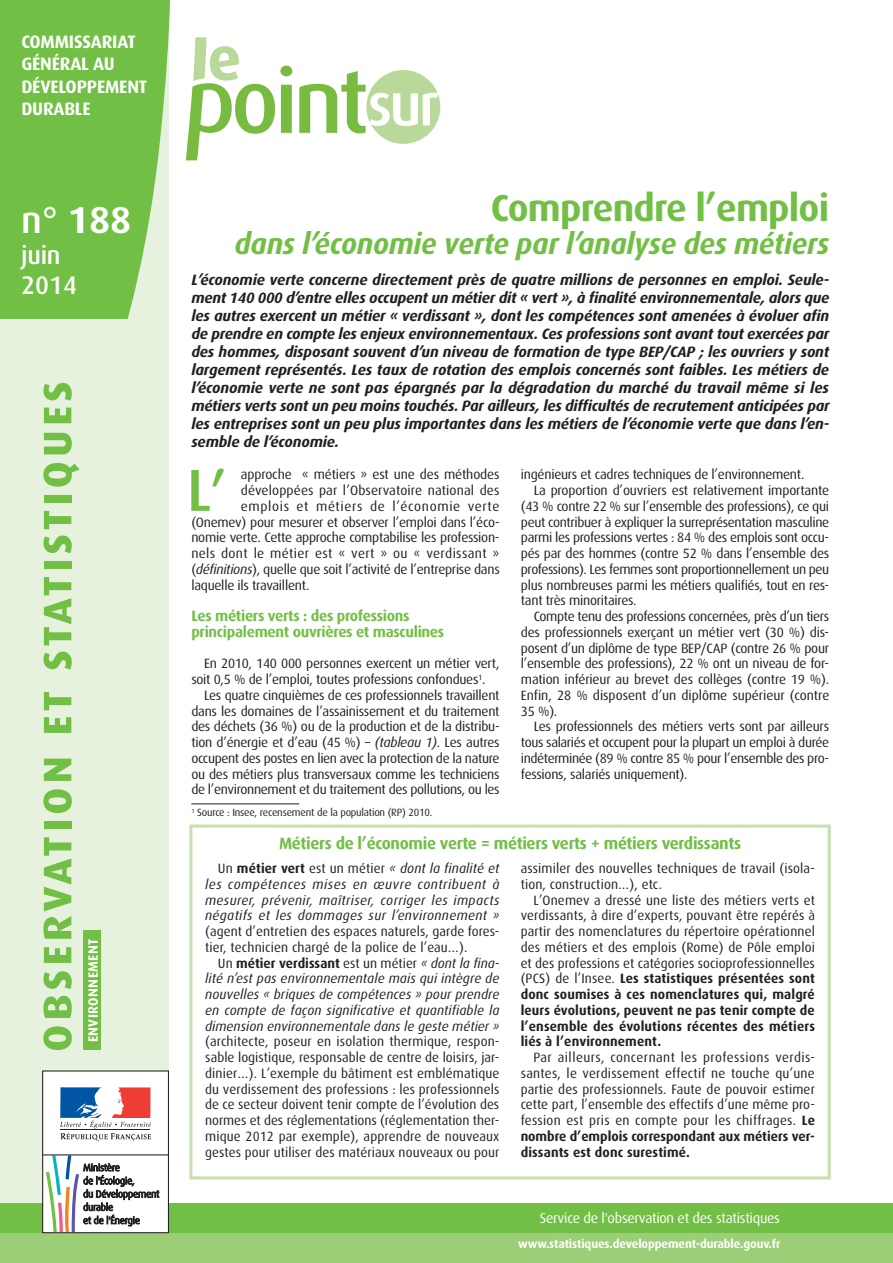
<style>
.page{position:relative;width:893px;height:1263px;background:#fff}
.page>*{position:absolute;margin:0;border:0;box-sizing:border-box;transform-origin:0 0}
.t1{font:700 59.55px "Dax OT";color:#b8d99a}
.t2{font:500 59.25px "Dax OT";color:#71bf44}
.t3{font:700 51px "Dax OT";letter-spacing:.05em;color:#71bf44}
.t4{font:700 37.5px "Dax OT";letter-spacing:-.02em;color:#71bf44}
.t5{font:700 37.5px "Dax OT";color:#fff}
.t6{font:italic 700 29.25px "Dax OT";letter-spacing:-.01em;color:#71bf44}
.t7{font:500 25.5px/30.6px "Dax OT";letter-spacing:-.005em;color:#fff}
.t8{font:700 18px/22.5px "Dax OT";letter-spacing:-.01em;color:#fff}
.t9{font:700 16.5px "Dax OT";letter-spacing:-.02em;color:#71bf44}
.t10{font:italic 700 15px/18px "Dax OT";letter-spacing:-.01em;color:#231f20;text-align:justify}
.t11{font:700 15px/15.8px "Dax OT";letter-spacing:-.02em;color:#71bf44}
.t12{font:14.25px "Dax";letter-spacing:-.02em;color:#fff}
.t13{font:13.5px/15.8px "Dax OT";letter-spacing:-.02em;color:#231f20;text-align:justify}
.t14{font:italic 13.5px/15.8px "Dax OT";letter-spacing:.015em;color:#231f20;text-align:justify}
.t15{font:13.5px/15.8px "Dax OT";letter-spacing:.01em;color:#231f20}
.t16{font:13.5px/15.8px "Dax OT";letter-spacing:.005em;color:#231f20}
.t17{font:13.5px "Dax OT";letter-spacing:.025em;color:#231f20}
.t18{font:13.5px "Dax OT";letter-spacing:.05em;color:#231f20}
.t19{font:700 13.5px "Dax OT";letter-spacing:.03em;color:#fff}
.t20{font:700 12px "Dax";letter-spacing:-.01em;color:#fff}
.t21{font:10.5px "Dax OT";letter-spacing:-.02em;color:#231f20}
.s1{font-weight:500}
.s2{font-style:italic}
.s3{font-style:normal}
.s4{font-weight:700;font-style:normal}
.s5{font-weight:700}
</style>
<div class="page">
<div style="left:0;top:0;width:169px;height:1263px;background:#e7f2de"></div>
<div style="left:0;top:1233px;width:893px;height:30px;background:#9cce77"></div>
<div style="left:0;top:1203px;width:893px;height:30px;background:#71bf44"></div>
<svg style="left:0;top:0;width:170px;height:319px;background:#7bc351"></svg>
<div style="left:366px;top:70px;width:74px;height:74px;background:#b8d99a;border-radius:50%"></div>
<svg style="left:299px;top:71px;width:139px;height:62px"></svg>
<svg style="left:186px;top:37px;width:106px;height:123px"></svg>
<div style="left:84px;top:931px;width:17px;height:119px;background:#71bf44"></div>
<div style="left:43px;top:1071px;width:125px;height:162px;background:#fff"></div>
<div style="left:42px;top:1070px;width:127px;height:163px;border:1px solid #231f20"></div>
<svg style="left:60px;top:1087px;width:91px;height:54px"></svg>
<hr style="left:43px;top:1154px;width:125px;height:1px;background:#231f20">
<svg style="left:46px;top:1155px;width:113px;height:77px"></svg>
<hr style="left:191px;top:804px;width:108px;height:1px;background:#231f20">
<div style="left:189px;top:824px;width:642px;height:355px;border:3px solid #c5e0ae"></div>
<h3 class="t8" style="left:21px;top:30px;width:127px">COMMISSARIAT<br>GÉNÉRAL AU<br>DÉVELOPPEMENT<br>DURABLE</h3>
<h3 class="t5" style="left:21px;top:199px;width:112px"><span class="s1">n°</span> 188</h3>
<h3 class="t7" style="left:21px;top:240px;width:57px">juin<br>2014</h3>
<h3 class="t3" style="left:25px;top:1052px;width:673px;rotate:-90deg">observation et statistiques</h3>
<p class="t19" style="left:85px;top:1042px;width:105px;rotate:-90deg">ENVIRONNEMENT</p>
<h1 class="t1" style="left:208px;top:25px;width:34px">e</h1>
<h3 class="t4" style="left:491px;top:187px;width:340px">Comprendre l’emploi</h3>
<h3 class="t6" style="left:235px;top:227px;width:596px">dans l’économie verte par l’analyse des métiers</h3>
<p class="t10" style="left:191px;top:270px;width:640px">L’économie verte concerne directement près de quatre millions de personnes en emploi. Seule&shy;ment 140 000 d’entre elles occupent un métier dit « vert », à finalité environnementale, alors que les autres exercent un métier « verdissant », dont les compétences sont amenées à évoluer afin de prendre en compte les enjeux environnementaux. Ces professions sont avant tout exercées par des hommes, disposant souvent d’un niveau de formation de type BEP/CAP ; les ouvriers y sont largement représentés. Les taux de rotation des emplois concernés sont faibles. Les métiers de l’économie verte ne sont pas épargnés par la dégradation du marché du travail même si les métiers verts sont un peu moins touchés. Par ailleurs, les difficultés de recrutement anticipées par les entreprises sont un peu plus importantes dans les métiers de l’économie verte que dans l’en&shy;semble de l’économie.</p>
<h2 class="t2" style="left:187px;top:459px;width:41px">L’</h2>
<p class="t13" style="left:241px;top:467px;width:260px">approche « métiers » est une des méthodes</p>
<p class="t13" style="left:521px;top:467px;width:285px">ingénieurs et cadres techniques de l’environnement.</p>
<p class="t13" style="left:534px;top:483px;width:297px">La proportion d’ouvriers est relativement importante</p>
<p class="t13" style="left:521px;top:498px;width:310px">(43 % contre 22 % sur l’ensemble des professions), ce qui</p>
<p class="t13" style="left:521px;top:514px;width:310px">peut contribuer à expliquer la surreprésentation masculine</p>
<p class="t13" style="left:521px;top:530px;width:310px">parmi les professions vertes : 84 % des emplois sont occu-</p>
<p class="t13" style="left:521px;top:546px;width:310px">pés par des hommes (contre 52 % dans l’ensemble des</p>
<p class="t13" style="left:521px;top:561px;width:310px">professions). Les femmes sont proportionnellement un peu</p>
<p class="t13" style="left:521px;top:577px;width:310px">plus nombreuses parmi les métiers qualifiés, tout en res-</p>
<p class="t13" style="left:521px;top:593px;width:117px">tant très minoritaires.</p>
<p class="t13" style="left:534px;top:609px;width:297px">Compte tenu des professions concernées, près d’un tiers</p>
<p class="t13" style="left:521px;top:624px;width:310px">des professionnels exerçant un métier vert (30 %) dis-</p>
<p class="t13" style="left:521px;top:640px;width:310px">posent d’un diplôme de type BEP/CAP (contre 26 % pour</p>
<p class="t13" style="left:521px;top:656px;width:310px">l’ensemble des professions), 22 % ont un niveau de for-</p>
<p class="t13" style="left:521px;top:672px;width:310px">mation inférieur au brevet des collèges (contre 19 %).</p>
<p class="t13" style="left:521px;top:687px;width:310px">Enfin, 28 % disposent d’un diplôme supérieur (contre</p>
<p class="t13" style="left:521px;top:703px;width:38px">35 %).</p>
<p class="t13" style="left:534px;top:719px;width:297px">Les professionnels des métiers verts sont par ailleurs</p>
<p class="t13" style="left:521px;top:735px;width:310px">tous salariés et occupent pour la plupart un emploi à durée</p>
<p class="t13" style="left:521px;top:750px;width:310px">indéterminée (89 % contre 85 % pour l’ensemble des pro-</p>
<p class="t13" style="left:521px;top:766px;width:168px">fessions, salariés uniquement).</p>
<p class="t15" style="left:241px;top:483px;width:260px">développées par l’Observatoire national des</p>
<p class="t18" style="left:241px;top:499px;width:260px">emplois et métiers de l’économie verte</p>
<p class="t13" style="left:191px;top:514px;width:310px">(Onemev) pour mesurer et observer l’emploi dans l’éco-</p>
<p class="t13" style="left:191px;top:530px;width:310px">nomie verte. Cette approche comptabilise les profession-</p>
<p class="t17" style="left:191px;top:546px;width:310px">nels dont le métier est « vert » ou « verdissant »</p>
<p class="t13" style="left:191px;top:561px;width:310px">(<span class="s2">définitions</span>), quelle que soit l’activité de l’entreprise dans</p>
<p class="t13" style="left:191px;top:577px;width:120px">laquelle ils travaillent.</p>
<p class="t11" style="left:191px;top:608px;width:254px">Les métiers verts : des professions principalement ouvrières et masculines</p>
<p class="t13" style="left:191px;top:656px;width:310px;text-indent:13px">En 2010, 140 000 personnes exercent un métier vert, soit 0,5 % de l’emploi, toutes professions confondues<sup>1</sup>.</p>
<p class="t13" style="left:191px;top:687px;width:310px;text-indent:13px">Les quatre cinquièmes de ces professionnels travaillent dans les domaines de l’assainissement et du traitement des déchets (36 %) ou de la production et de la distribu&shy;tion d’énergie et d’eau (45 %) – <span class="s2">(tableau 1)</span>. Les autres occupent des postes en lien avec la protection de la nature ou des métiers plus transversaux comme les techniciens de l’environnement et du traitement des pollutions, ou les</p>
<p class="t21" style="left:191px;top:807px;width:242px"><sup>1</sup> Source : Insee, recensement de la population (RP) 2010.</p>
<p class="t9" style="left:279px;top:834px;width:463px">Métiers de l’économie verte = métiers verts + métiers verdissants</p>
<p class="t14" style="left:205px;top:861px;width:296px;text-indent:13px"><span class="s3">Un</span> <span class="s4">métier vert</span> <span class="s3">est un métier</span> « dont la finalité et les compétences mises en œuvre contribuent à mesurer, prévenir, maîtriser, corriger les impacts négatifs et les dommages sur l’environnement »</p>
<p class="t16" style="left:205px;top:924px;width:296px">(agent d’entretien des espaces naturels, garde fores&shy;tier, technicien chargé de la police de l’eau…).</p>
<p class="t14" style="left:205px;top:955px;width:296px;text-indent:13px"><span class="s3">Un</span> <span class="s4">métier verdissant</span> <span class="s3">est un métier</span> « dont la fina&shy;lité n’est pas environnementale mais qui intègre de nouvelles « briques de compétences » pour prendre en compte de façon significative et quantifiable la dimension environnementale dans le geste métier »</p>
<p class="t13" style="left:205px;top:1034px;width:296px">(architecte, poseur en isolation thermique, respon&shy;sable logistique, responsable de centre de loisirs, jar&shy;dinier…). L’exemple du bâtiment est emblématique du verdissement des professions : les professionnels de ce secteur doivent tenir compte de l’évolution des normes et des réglementations (réglementation ther&shy;mique 2012 par exemple), apprendre de nouveaux gestes pour utiliser des matériaux nouveaux ou pour</p>
<p class="t15" style="left:521px;top:861px;width:296px">assimiler des nouvelles techniques de travail (isola&shy;tion, construction…), etc.</p>
<p class="t13" style="left:521px;top:892px;width:296px;text-indent:13px">L’Onemev a dressé une liste des métiers verts et verdissants, à dire d’experts, pouvant être repérés à partir des nomenclatures du répertoire opérationnel des métiers et des emplois (Rome) de Pôle emploi et des professions et catégories socioprofessionnelles (PCS) de l’Insee. <span class="s5">Les statistiques présentées sont donc soumises à ces nomenclatures qui, malgré leurs évolutions, peuvent ne pas tenir compte de l’ensemble des évolutions récentes des métiers liés à l’environnement.</span></p>
<p class="t13" style="left:521px;top:1050px;width:296px;text-indent:13px">Par ailleurs, concernant les professions verdis&shy;santes, le verdissement effectif ne touche qu’une partie des professionnels. Faute de pouvoir estimer cette part, l’ensemble des effectifs d’une même pro&shy;fession est pris en compte pour les chiffrages. <span class="s5">Le nombre d’emplois correspondant aux métiers ver&shy;dissants est donc surestimé.</span></p>
<p class="t12" style="left:540px;top:1210px;width:242px">Service de l'observation et des statistiques</p>
<p class="t20" style="left:518px;top:1237px;width:264px">www.statistiques.developpement-durable.gouv.fr</p>
</div>
